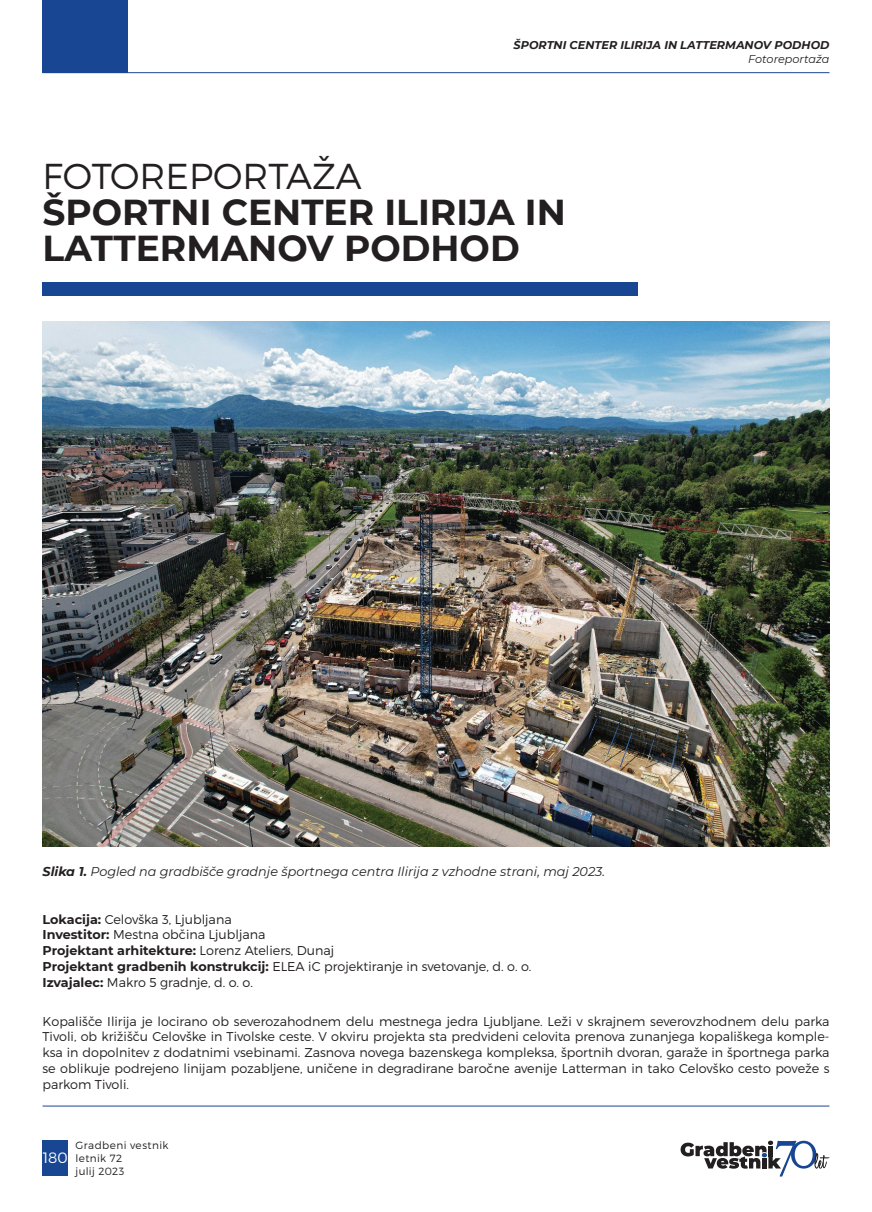
<style>
.page{position:relative;width:872px;height:1212px;background:#fff}
.page>*{position:absolute;margin:0;border:0;box-sizing:border-box;transform-origin:0 0}
.t1{font:700 36px/36px "Montserrat";color:#231f20}
.t2{font:300 36px "Montserrat";color:#231f20}
.t3{font:300 15px "Montserrat";color:#fff}
.t4{font:300 12.75px/15.8px "Montserrat";color:#231f20}
.t5{font:italic 12.75px "Montserrat";color:#231f20}
.t6{font:italic 700 11.25px "Montserrat";color:#231f20}
.t7{font:italic 11.25px "Montserrat";color:#231f20}
.t8{font:300 10.5px/12.6px "Montserrat";letter-spacing:.035em;color:#231f20}
.s1{font-weight:700}
</style>
<div class="page">
<div style="left:43px;top:1140px;width:25px;height:36px;background:#194692"></div>
<svg style="left:680px;top:1140px;width:149px;height:36px"></svg>
<div style="left:43px;top:0;width:85px;height:72px;background:#194692"></div>
<hr style="left:43px;top:72px;width:786px;height:1px;background:#194692">
<hr style="left:43px;top:1106px;width:786px;height:1px;background:#194692">
<div style="left:43px;top:282px;width:595px;height:14px;background:#194692"></div>
<img style="left:43px;top:322px;width:786px;height:524px">
<p class="t6" style="left:513px;top:37px;width:317px">ŠPORTNI CENTER ILIRIJA IN LATTERMANOV PODHOD</p>
<p class="t7" style="left:748px;top:51px;width:83px">Fotoreportaža</p>
<h1 class="t2" style="left:43px;top:154px;width:320px">FOTOREPORTAŽA</h1>
<h1 class="t1" style="left:43px;top:193px;width:525px">ŠPORTNI CENTER ILIRIJA IN<br>LATTERMANOV PODHOD</h1>
<p class="t5" style="left:43px;top:862px;width:564px"><span class="s1">Slika 1.</span> Pogled na gradbišče gradnje športnega centra Ilirija z vzhodne strani, maj 2023.</p>
<p class="t4" style="left:43px;top:911px;width:490px"><span class="s1">Lokacija:</span> Celovška 3, Ljubljana<br><span class="s1">Investitor:</span> Mestna občina Ljubljana<br><span class="s1">Projektant arhitekture:</span> Lorenz Ateliers, Dunaj<br><span class="s1">Projektant gradbenih konstrukcij:</span> ELEA iC projektiranje in svetovanje, d. o. o.<br><span class="s1">Izvajalec:</span> Makro 5 gradnje, d. o. o.</p>
<p class="t4" style="left:43px;top:1013px;width:788px;text-align:justify">Kopališče Ilirija je locirano ob severozahodnem delu mestnega jedra Ljubljane. Leži v skrajnem severovzhodnem delu parka Tivoli, ob križišču Celovške in Tivolske ceste. V okviru projekta sta predvideni celovita prenova zunanjega kopališkega komple&shy;ksa in dopolnitev z dodatnimi vsebinami. Zasnova novega bazenskega kompleksa, športnih dvoran, garaže in športnega parka se oblikuje podrejeno linijam pozabljene, uničene in degradirane baročne avenije Latterman in tako Celovško cesto poveže s parkom Tivoli.</p>
<p class="t8" style="left:75px;top:1139px;width:94px">Gradbeni vestnik letnik 72<br>julij 2023</p>
<p class="t3" style="left:43px;top:1149px;width:27px">180</p>
</div>
